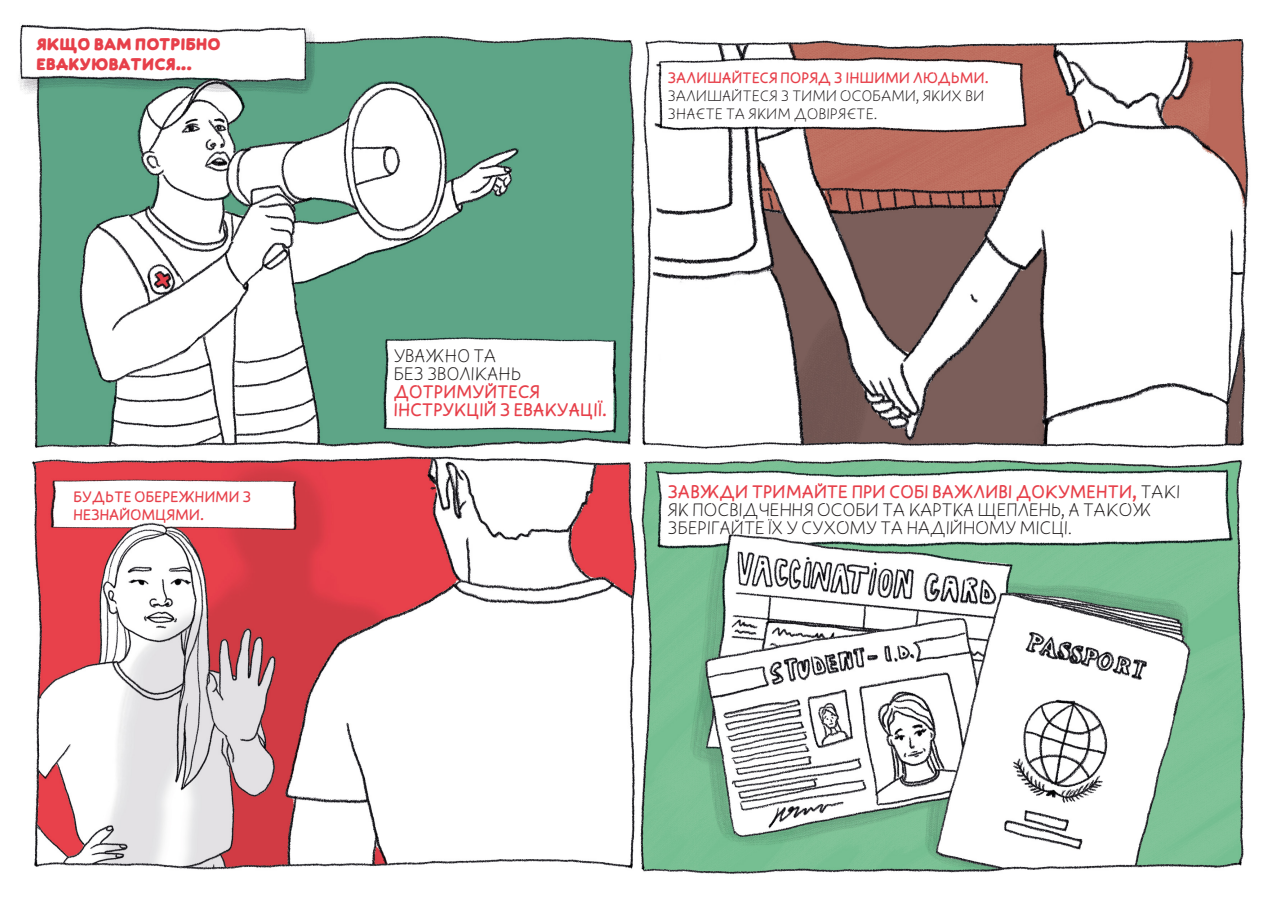
<style>
.page{position:relative;width:1280px;height:910px;background:#fff}
.page>*{position:absolute;margin:0;border:0;box-sizing:border-box;transform-origin:0 0}
.t1{font:300 18px/18px "Responder P";letter-spacing:-.01em;color:#231f20}
.t2{font:18px/18px "Responder P";letter-spacing:-.01em;color:#e7404a}
.t3{font:700 16.5px/19.8px "Responder P";color:#e7404a}
.t4{font:15px/18px "Responder P";letter-spacing:-.01em;color:#e7404a}
.t5{font:300 15px/18px "Responder P";color:#231f20}
.s1{font-weight:400;color:#e7404a}
</style>
<div class="page">
<img style="left:18px;top:24px;width:1231px;height:851px">
<div style="left:32px;top:38px;width:268px;height:34px;background:#fff"></div>
<div style="left:396px;top:349px;width:204px;height:66px;background:#fff"></div>
<div style="left:668px;top:69px;width:340px;height:50px;background:#fff"></div>
<div style="left:667px;top:486px;width:555px;height:43px;background:#fff"></div>
<div style="left:63px;top:489px;width:218px;height:25px;background:#fff"></div>
<p class="t3" style="left:36px;top:35px;width:186px">ЯКЩО ВАМ ПОТРІБНО<br>ЕВАКУЮВАТИСЯ...</p>
<p class="t4" style="left:668px;top:69px;width:323px">ЗАЛИШАЙТЕСЯ ПОРЯД З ІНШИМИ ЛЮДЬМИ.</p>
<p class="t5" style="left:668px;top:87px;width:318px">ЗАЛИШАЙТЕСЯ З ТИМИ ОСОБАМИ, ЯКИХ ВИ<br>ЗНАЄТЕ ТА ЯКИМ ДОВІРЯЄТЕ.</p>
<p class="t1" style="left:393px;top:347px;width:129px">УВАЖНО ТА<br>БЕЗ ЗВОЛІКАНЬ</p>
<p class="t2" style="left:393px;top:383px;width:215px">ДОТРИМУЙТЕСЯ<br>ІНСТРУКЦІЙ З ЕВАКУАЦІЇ.</p>
<p class="t4" style="left:73px;top:487px;width:180px">БУДЬТЕ ОБЕРЕЖНИМИ З<br>НЕЗНАЙОМЦЯМИ.</p>
<p class="t1" style="left:668px;top:483px;width:514px"><span class="s1">ЗАВЖДИ ТРИМАЙТЕ ПРИ СОБІ ВАЖЛИВІ ДОКУМЕНТИ,</span> ТАКІ<br>ЯК ПОСВІДЧЕННЯ ОСОБИ ТА КАРТКА ЩЕПЛЕНЬ, А ТАКОЖ<br>ЗБЕРІГАЙТЕ ЇХ У СУХОМУ ТА НАДІЙНОМУ МІСЦІ.</p>
</div>
